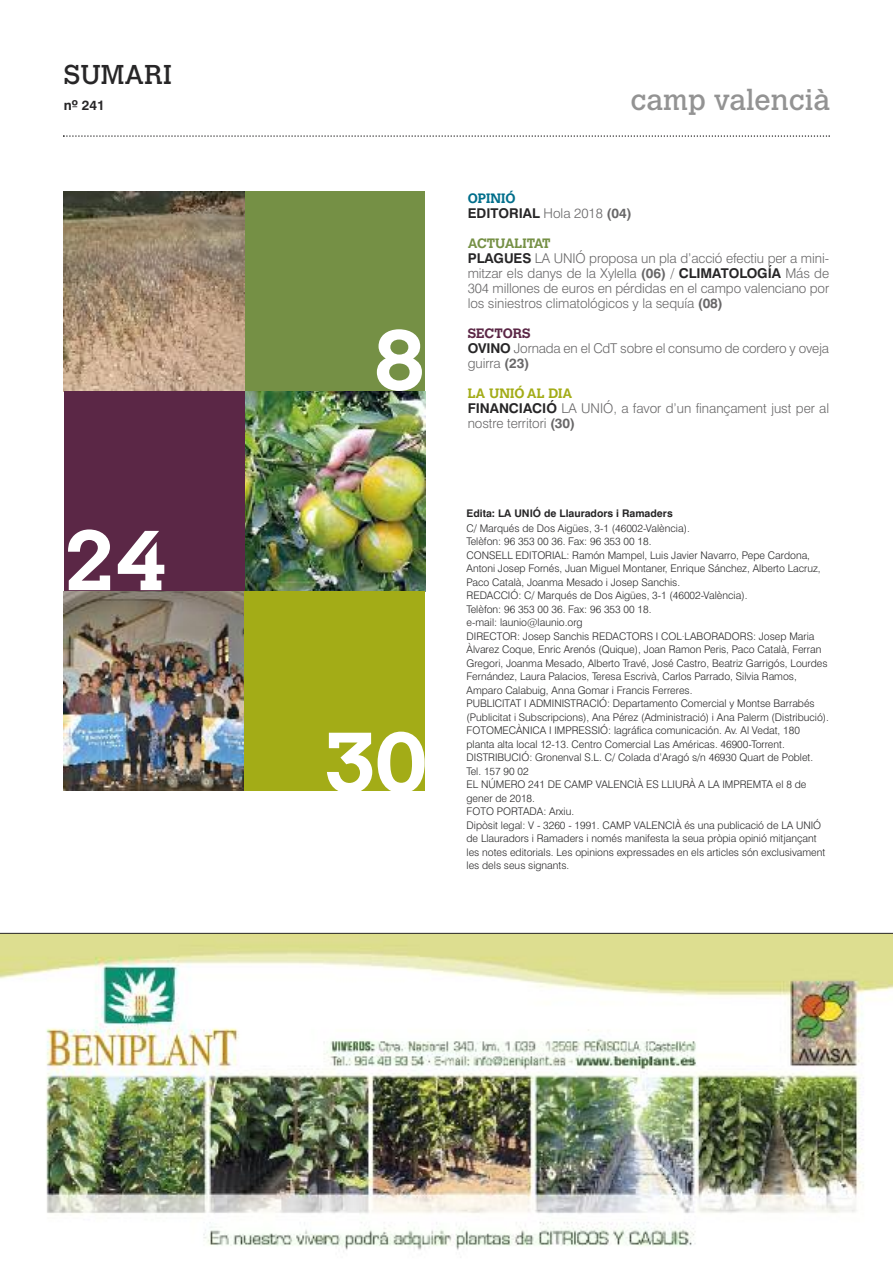
<style>
.page{position:relative;width:893px;height:1263px;background:#fff}
.page>*{position:absolute;margin:0;border:0;box-sizing:border-box;transform-origin:0 0}
.t1{font:700 84px "Calvert MT Std";color:#fff}
.t2{font:28.5px "Calvert MT Std";color:#939393}
.t3{font:27px "Calvert MT Std";color:#272627}
.t4{font:300 13.5px/15px "Swiss 721 BT";letter-spacing:-.005em;color:#686768}
.t5{font:700 13.5px "Swiss 721 BT";color:#272627}
.t6{font:700 13.5px "Calvert MT Std";color:#a3ac17}
.t7{font:700 13.5px "Calvert MT Std";color:#759045}
.t8{font:700 13.5px "Calvert MT Std";color:#5b2746}
.t9{font:700 13.5px "Calvert MT Std";color:#006e8b}
.t10{font:300 10.5px/13.5px "Swiss 721 BT";color:#272627}
.t11{font:700 10.5px "Swiss 721 BT";color:#272627}
.s1{font-weight:300;color:#686768}
.s2{color:#686768}
.s3{font-weight:700;color:#272627}
.s4{font-weight:700}
</style>
<div class="page">
<div style="left:244px;top:191px;width:181px;height:200px;background:#759045"></div>
<img style="left:64px;top:191px;width:180px;height:200px">
<img style="left:244px;top:391px;width:181px;height:200px">
<div style="left:64px;top:391px;width:180px;height:200px;background:#5b2746"></div>
<img style="left:64px;top:591px;width:180px;height:200px">
<div style="left:244px;top:591px;width:181px;height:200px;background:#a3ac17"></div>
<svg style="left:63px;top:135px;width:767px;height:2px"></svg>
<img style="left:0;top:934px;width:893px;height:318px">
<hr style="left:0;top:933px;width:893px;height:1px;background:#272627">
<h3 class="t3" style="left:64px;top:64px;width:110px">SUMARI</h3>
<p class="t5" style="left:64px;top:101px;width:42px">nº 241</p>
<h2 class="t2" style="left:630px;top:89px;width:201px">camp valencià</h2>
<h1 class="t1" style="left:64px;top:528px;width:105px">24</h1>
<h1 class="t1" style="left:374px;top:328px;width:53px">8</h1>
<h1 class="t1" style="left:324px;top:730px;width:104px">30</h1>
<p class="t9" style="left:468px;top:193px;width:49px">OPINIÓ</p>
<p class="t5" style="left:468px;top:208px;width:166px">EDITORIAL <span class="s1">Hola 2018</span> <span class="s2">(04)</span></p>
<p class="t7" style="left:468px;top:238px;width:84px">ACTUALITAT</p>
<p class="t4" style="left:468px;top:252px;width:363px;text-align:justify"><span class="s3">PLAGUES</span> LA UNIÓ proposa un pla d’acció efectiu per a mini&shy;mitzar els danys de la Xylella <span class="s4">(06)</span> / <span class="s3">CLIMATOLOGÍA</span> Más de 304 millones de euros en pérdidas en el campo valenciano por los siniestros climatológicos y la sequía <span class="s4">(08)</span></p>
<p class="t8" style="left:468px;top:328px;width:64px">SECTORS</p>
<p class="t4" style="left:468px;top:342px;width:363px"><span class="s3">OVINO</span> Jornada en el CdT sobre el consumo de cordero y oveja guirra <span class="s4">(23)</span></p>
<p class="t6" style="left:468px;top:388px;width:106px">LA UNIÓ AL DIA</p>
<p class="t4" style="left:468px;top:402px;width:363px"><span class="s3">FINANCIACIÓ</span> LA UNIÓ, a favor d’un finançament just per al nostre territori <span class="s4">(30)</span></p>
<p class="t11" style="left:467px;top:509px;width:208px">Edita: LA UNIÓ de Llauradors i Ramaders</p>
<p class="t10" style="left:467px;top:522px;width:364px">C/ Marqués de Dos Aigües, 3-1 (46002-València).<br>Telèfon: 96 353 00 36. Fax: 96 353 00 18.<br>CONSELL EDITORIAL: Ramón Mampel, Luis Javier Navarro, Pepe Cardona, Antoni Josep Fornés, Juan Miguel Montaner, Enrique Sánchez, Alberto Lacruz, Paco Català, Joanma Mesado i Josep Sanchis.<br>REDACCIÓ: C/ Marqués de Dos Aigües, 3-1 (46002-València).<br>Telèfon: 96 353 00 36. Fax: 96 353 00 18.<br>e-mail: launio@launio.org<br>DIRECTOR: Josep Sanchis REDACTORS I COL·LABORADORS: Josep Maria Àlvarez Coque, Enric Arenós (Quique), Joan Ramon Peris, Paco Català, Ferran Gregori, Joanma Mesado, Alberto Travé, José Castro, Beatriz Garrigós, Lourdes Fernández, Laura Palacios, Teresa Escrivà, Carlos Parrado, Silvia Ramos, Amparo Calabuig, Anna Gomar i Francis Ferreres.<br>PUBLICITAT I ADMINISTRACIÓ: Departamento Comercial y Montse Barrabés (Publicitat i Subscripcions), Ana Pérez (Administració) i Ana Palerm (Distribució).<br>FOTOMECÀNICA I IMPRESSIÓ: lagráfica comunicación. Av. Al Vedat, 180 planta alta local 12-13. Centro Comercial Las Américas. 46900-Torrent.<br>DISTRIBUCIÓ: Gronenval S.L. C/ Colada d’Aragó s/n 46930 Quart de Poblet.<br>Tel. 157 90 02<br>EL NÚMERO 241 DE CAMP VALENCIÀ ES LLIURÀ A LA IMPREMTA el 8 de gener de 2018.<br>FOTO PORTADA: Arxiu.<br>Dipòsit legal: V - 3260 - 1991. CAMP VALENCIÀ és una publicació de LA UNIÓ de Llauradors i Ramaders i només manifesta la seua pròpia opinió mitjançant les notes editorials. Les opinions expressades en els articles són exclusivament les dels seus signants.</p>
</div>
